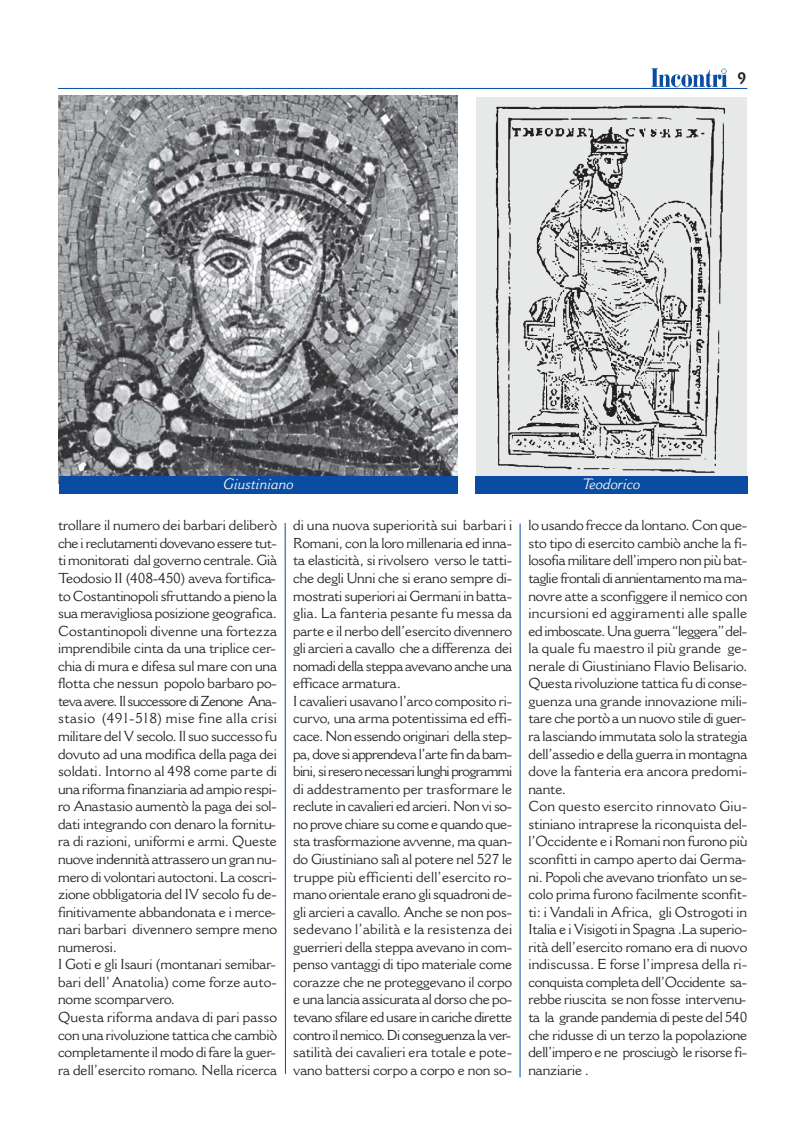
<style>
.page{position:relative;width:804px;height:1137px;background:#fff}
.page>*{position:absolute;margin:0;border:0;box-sizing:border-box;transform-origin:0 0}
.t1{font:700 16.2px "Cantoria";color:#231f20;scale:.9 1}
.t2{font:italic 14.85px "Cantoria";color:#fff}
.t3{font:14.1px/17.5px "Cantoria";letter-spacing:-.01em;color:#231f20}
</style>
<div class="page">
<hr style="left:58px;top:88px;width:689px;height:1px;background:#094ca1">
<img style="left:651px;top:68px;width:75px;height:19px">
<hr style="left:285px;top:523px;width:1px;height:550px;background:#094ca1">
<hr style="left:519px;top:523px;width:1px;height:554px;background:#094ca1">
<img style="left:59px;top:96px;width:398px;height:387px">
<div style="left:476px;top:97px;width:271px;height:393px;background:#e7e8e8"></div>
<img style="left:495px;top:105px;width:230px;height:368px">
<div style="left:60px;top:476px;width:398px;height:18px;background:#094ca1"></div>
<div style="left:475px;top:476px;width:272px;height:18px;background:#094ca1"></div>
<p class="t1" style="left:737px;top:72px;width:11px">9</p>
<p class="t2" style="left:223px;top:478px;width:72px">Giustiniano</p>
<p class="t2" style="left:582px;top:478px;width:59px">Teodorico</p>
<p class="t3" style="left:58px;top:517px;width:220px">trollare il numero dei barbari deliberò che i reclutamenti dovevano essere tut&shy;ti monitorati dal governo centrale. Già Teodosio II (408-450) aveva fortifica&shy;to Costantinopoli sfruttando a pieno la sua meravigliosa posizione geografica.<br>Costantinopoli divenne una fortezza imprendibile cinta da una triplice cer&shy;chia di mura e difesa sul mare con una flotta che nessun popolo barbaro po&shy;teva avere. Il successore di Zenone Ana&shy;stasio (491-518) mise fine alla crisi militare del V secolo. Il suo successo fu dovuto ad una modifica della paga dei soldati. Intorno al 498 come parte di una riforma finanziaria ad ampio respi&shy;ro Anastasio aumentò la paga dei sol&shy;dati integrando con denaro la fornitu&shy;ra di razioni, uniformi e armi. Queste nuove indennità attrassero un gran nu&shy;mero di volontari autoctoni. La coscri&shy;zione obbligatoria del IV secolo fu de&shy;finitivamente abbandonata e i merce&shy;nari barbari divennero sempre meno numerosi.<br>I Goti e gli Isauri (montanari semibar&shy;bari dell’ Anatolia) come forze auto&shy;nome scomparvero.<br>Questa riforma andava di pari passo con una rivoluzione tattica che cambiò completamente il modo di fare la guer&shy;ra dell’esercito romano. Nella ricerca</p>
<p class="t3" style="left:293px;top:517px;width:220px">di una nuova superiorità sui barbari i Romani, con la loro millenaria ed inna&shy;ta elasticità, si rivolsero verso le tatti&shy;che degli Unni che si erano sempre di&shy;mostrati superiori ai Germani in batta&shy;glia. La fanteria pesante fu messa da parte e il nerbo dell’esercito divennero gli arcieri a cavallo che a differenza dei nomadi della steppa avevano anche una efficace armatura.<br>I cavalieri usavano l’arco composito ri&shy;curvo, una arma potentissima ed effi&shy;cace. Non essendo originari della step&shy;pa, dove si apprendeva l’arte fin da bam&shy;bini, si resero necessari lunghi programmi di addestramento per trasformare le reclute in cavalieri ed arcieri. Non vi so&shy;no prove chiare su come e quando que&shy;sta trasformazione avvenne, ma quan&shy;do Giustiniano salì al potere nel 527 le truppe più efficienti dell’esercito ro&shy;mano orientale erano gli squadroni de&shy;gli arcieri a cavallo. Anche se non pos&shy;sedevano l’abilità e la resistenza dei guerrieri della steppa avevano in com&shy;penso vantaggi di tipo materiale come corazze che ne proteggevano il corpo e una lancia assicurata al dorso che po&shy;tevano sfilare ed usare in cariche dirette contro il nemico. Di conseguenza la ver&shy;satilità dei cavalieri era totale e pote&shy;vano battersi corpo a corpo e non so-</p>
<p class="t3" style="left:528px;top:517px;width:220px">lo usando frecce da lontano. Con que&shy;sto tipo di esercito cambiò anche la fi&shy;losofia militare dell’impero non più bat&shy;taglie frontali di annientamento ma ma&shy;novre atte a sconfiggere il nemico con incursioni ed aggiramenti alle spalle ed imboscate. Una guerra “leggera” del&shy;la quale fu maestro il più grande ge&shy;nerale di Giustiniano Flavio Belisario.<br>Questa rivoluzione tattica fu di conse&shy;guenza una grande innovazione mili&shy;tare che portò a un nuovo stile di guer&shy;ra lasciando immutata solo la strategia dell’assedio e della guerra in montagna dove la fanteria era ancora predomi&shy;nante.<br>Con questo esercito rinnovato Giu&shy;stiniano intraprese la riconquista del&shy;l’Occidente e i Romani non furono più sconfitti in campo aperto dai Germa&shy;ni. Popoli che avevano trionfato un se&shy;colo prima furono facilmente sconfit&shy;ti: i Vandali in Africa, gli Ostrogoti in Italia e i Visigoti in Spagna .La superio&shy;rità dell’esercito romano era di nuovo indiscussa. E forse l’impresa della ri&shy;conquista completa dell’Occidente sa&shy;rebbe riuscita se non fosse intervenu&shy;ta la grande pandemia di peste del 540 che ridusse di un terzo la popolazione dell’impero e ne prosciugò le risorse fi&shy;nanziarie .</p>
</div>
